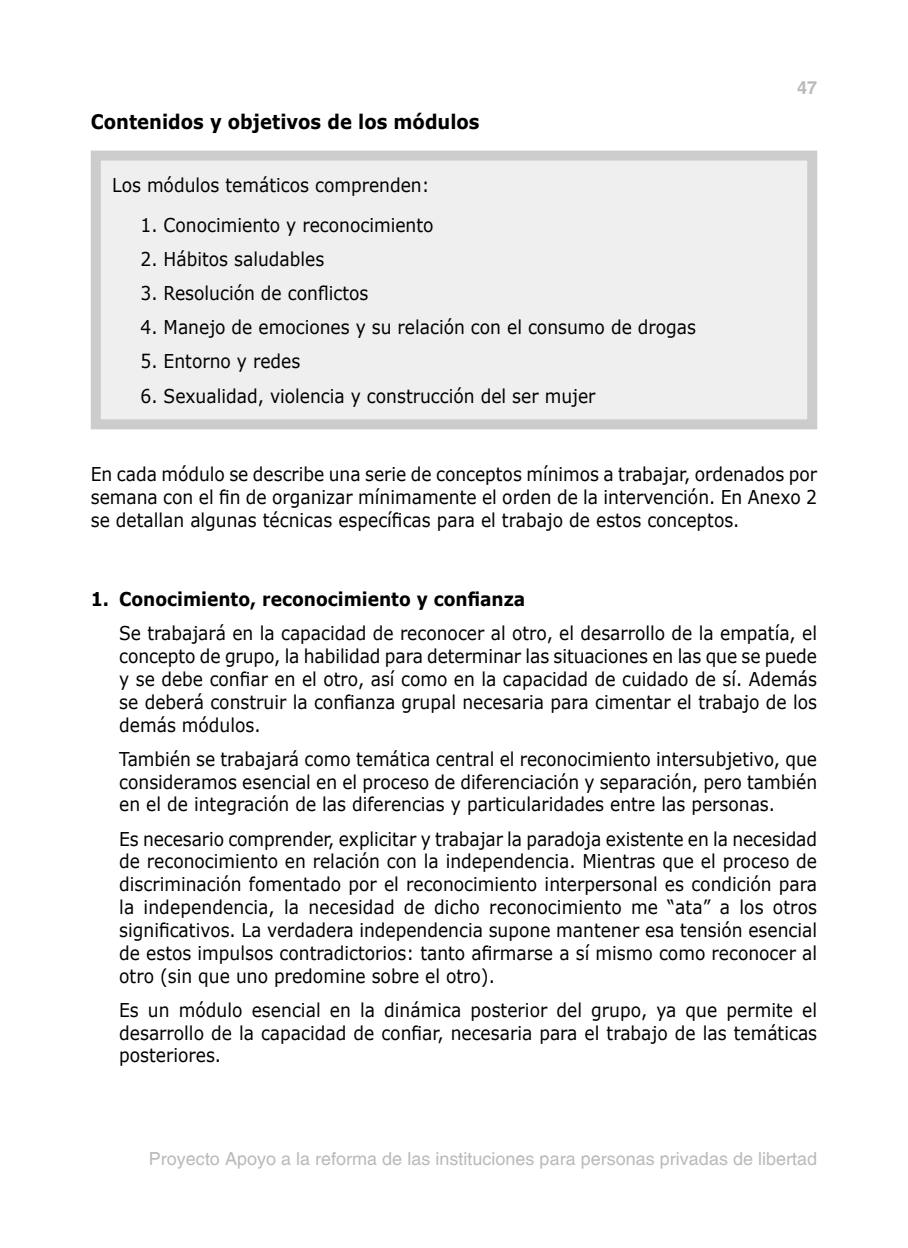
<style>
.page{position:relative;width:908px;height:1248px;background:#fff}
.page>*{position:absolute;margin:0;border:0;box-sizing:border-box;transform-origin:0 0}
.t1{font:700 20px "Verdana";color:#000;scale:.9 1}
.t2{font:19px/22.8px "Verdana";color:#000;text-align:justify;scale:.9 1}
.t3{font:700 19px "Verdana";color:#000;scale:.9 1}
.t4{font:18px "Switzerland Plain";color:#bababa}
.t5{font:700 18px "Switzerland";color:#bababa}
</style>
<div class="page">
<div style="left:96px;top:155px;width:715px;height:269px;background:#efefef"></div>
<div style="left:91px;top:150px;width:725px;height:279px;border:10px solid #ccc"></div>
<p class="t1" style="left:91px;top:109px;width:433px">Contenidos y objetivos de los módulos</p>
<p class="t2" style="left:112px;top:173px;width:354px">Los módulos temáticos comprenden:</p>
<p class="t2" style="left:140px;top:213px;width:327px">1. Conocimiento y reconocimiento</p>
<p class="t2" style="left:140px;top:247px;width:206px">2. Hábitos saludables</p>
<p class="t2" style="left:140px;top:281px;width:254px">3. Resolución de conflictos</p>
<p class="t2" style="left:140px;top:315px;width:618px">4. Manejo de emociones y su relación con el consumo de drogas</p>
<p class="t2" style="left:140px;top:349px;width:179px">5. Entorno y redes</p>
<p class="t2" style="left:140px;top:383px;width:507px">6. Sexualidad, violencia y construcción del ser mujer</p>
<p class="t5" style="left:796px;top:77px;width:22px">47</p>
<p class="t2" style="left:91px;top:462px;width:808px">En cada módulo se describe una serie de conceptos mínimos a trabajar, ordenados por semana con el fin de organizar mínimamente el orden de la intervención. En Anexo 2 se detallan algunas técnicas específicas para el trabajo de estos conceptos.</p>
<p class="t3" style="left:91px;top:587px;width:484px">1. Conocimiento, reconocimiento y confianza</p>
<p class="t2" style="left:119px;top:621px;width:776px">Se trabajará en la capacidad de reconocer al otro, el desarrollo de la empatía, el concepto de grupo, la habilidad para determinar las situaciones en las que se puede y se debe confiar en el otro, así como en la capacidad de cuidado de sí. Además se deberá construir la confianza grupal necesaria para cimentar el trabajo de los demás módulos.</p>
<p class="t2" style="left:119px;top:746px;width:776px">También se trabajará como temática central el reconocimiento intersubjetivo, que consideramos esencial en el proceso de diferenciación y separación, pero también en el de integración de las diferencias y particularidades entre las personas.</p>
<p class="t2" style="left:119px;top:826px;width:776px">Es necesario comprender, explicitar y trabajar la paradoja existente en la necesidad de reconocimiento en relación con la independencia. Mientras que el proceso de discriminación fomentado por el reconocimiento interpersonal es condición para la independencia, la necesidad de dicho reconocimiento me “ata” a los otros significativos. La verdadera independencia supone mantener esa tensión esencial de estos impulsos contradictorios: tanto afirmarse a sí mismo como reconocer al otro (sin que uno predomine sobre el otro).</p>
<p class="t2" style="left:119px;top:997px;width:776px">Es un módulo esencial en la dinámica posterior del grupo, ya que permite el desarrollo de la capacidad de confiar, necesaria para el trabajo de las temáticas posteriores.</p>
<p class="t4" style="left:149px;top:1147px;width:669px">Proyecto Apoyo a la reforma de las instituciones para personas privadas de libertad</p>
</div>
